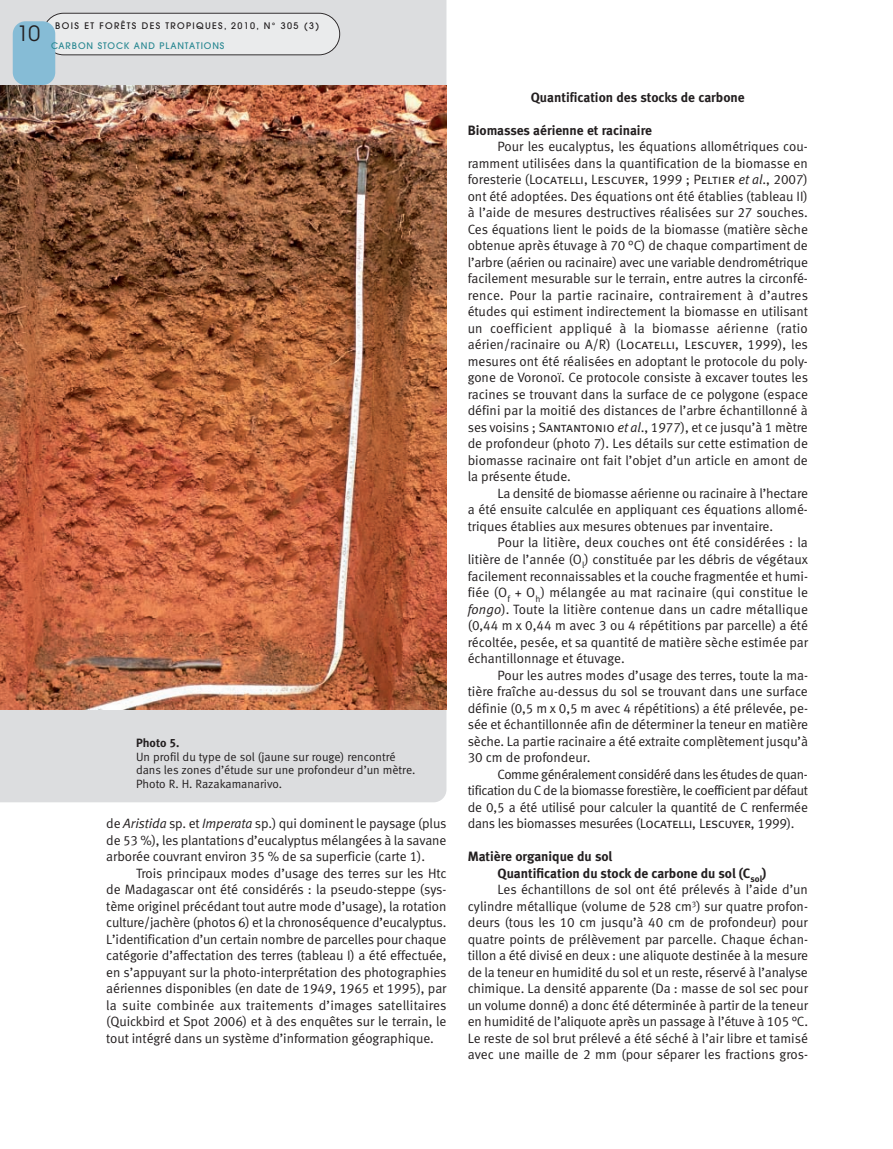
<style>
.page{position:relative;width:893px;height:1149px;background:#fff}
.page>*{position:absolute;margin:0;border:0;box-sizing:border-box;transform-origin:0 0}
.t1{font:21px "Avant Garde";color:#231f20}
.t2{font:13.5px/16.5px "Meta Normal LF";letter-spacing:-.005em;color:#231f20;text-align:justify}
.t3{font:13.5px/16.5px "Meta Bold LF";color:#231f20}
.t4{font:13.5px "Meta Normal LF Caps";color:#231f20}
.t5{font:12px/13.5px "Meta Normal LF";color:#231f20}
.t6{font:12px "Meta Bold LF";color:#231f20}
.t7{font:500 9px "Avant Garde";letter-spacing:.15em;color:#231f20}
.t8{font:500 9px "Avant Garde";letter-spacing:.1em;color:#2c8993}
.s1{font-style:italic}
.s2{font-family:"Meta Normal LF"}
.s3{font-family:"Meta Normal LF";font-style:italic}
.s4{font-family:"Meta Normal LF Caps"}
</style>
<div class="page">
<div style="left:0;top:0;width:446px;height:802px;background:#dcdddf"></div>
<svg style="left:43px;top:13px;width:297px;height:42px"></svg>
<div style="left:13px;top:21px;width:42px;height:64px;background:#86bcd6;border-radius:13px"></div>
<img style="left:0;top:85px;width:446px;height:624px">
<h1 class="t1" style="left:17px;top:26px;width:25px">10</h1>
<p class="t7" style="left:55px;top:23px;width:265px">BOIS ET FORÊTS DES TROPIQUES, 2010, N° 305 (3)</p>
<p class="t8" style="left:51px;top:42px;width:175px">CARBON STOCK AND PLANTATIONS</p>
<p class="t6" style="left:136px;top:738px;width:45px">Photo 5.</p>
<p class="t5" style="left:136px;top:750px;width:281px">Un profil du type de sol (jaune sur rouge) rencontré dans les zones d’étude sur une profondeur d’un mètre.<br>Photo R. H. Razakamanarivo.</p>
<p class="t2" style="left:106px;top:816px;width:342px">de <span class="s1">Aristida</span> sp. et <span class="s1">Imperata</span> sp.) qui dominent le paysage (plus de 53 %), les plantations d’eucalyptus mélangées à la savane arborée couvrant environ 35 % de sa superficie (carte 1).</p>
<p class="t2" style="left:106px;top:865px;width:342px;text-indent:30px">Trois principaux modes d’usage des terres sur les Htc de Madagascar ont été considérés : la pseudo-steppe (sys&shy;tème originel précédant tout autre mode d’usage), la rotation culture/jachère (photos 6) et la chronoséquence d’eucalyptus.<br>L’identification d’un certain nombre de parcelles pour chaque catégorie d’affectation des terres (tableau I) a été effectuée, en s’appuyant sur la photo-interprétation des photographies aériennes disponibles (en date de 1949, 1965 et 1995), par la suite combinée aux traitements d’images satellitaires (Quickbird et Spot 2006) et à des enquêtes sur le terrain, le tout intégré dans un système d’information géographique.</p>
<p class="t3" style="left:531px;top:90px;width:215px">Quantification des stocks de carbone</p>
<p class="t3" style="left:468px;top:123px;width:186px">Biomasses aérienne et racinaire</p>
<p class="t2" style="left:468px;top:139px;width:342px;text-align:right">Pour les eucalyptus, les équations allométriques cou&shy;ramment utilisées dans la quantification de la biomasse en</p>
<p class="t4" style="left:468px;top:175px;width:342px"><span class="s2">foresterie</span> (Locatelli, Lescuyer, 1999 ; Peltier <span class="s3">et al</span><span class="s2">.</span>, 2007)</p>
<p class="t2" style="left:468px;top:189px;width:342px">ont été adoptées. Des équations ont été établies (tableau II) à l’aide de mesures destructives réalisées sur 27 souches.<br>Ces équations lient le poids de la biomasse (matière sèche obtenue après étuvage à 70 °C) de chaque compartiment de l’arbre (aérien ou racinaire) avec une variable dendrométrique facilement mesurable sur le terrain, entre autres la circonfé&shy;rence. Pour la partie racinaire, contrairement à d’autres études qui estiment indirectement la biomasse en utilisant un coefficient appliqué à la biomasse aérienne (ratio aérien/racinaire ou A/R) (<span class="s4">Locatelli, Lescuyer</span>, 1999), les mesures ont été réalisées en adoptant le protocole du poly&shy;gone de Voronoï. Ce protocole consiste à excaver toutes les racines se trouvant dans la surface de ce polygone (espace défini par la moitié des distances de l’arbre échantillonné à ses voisins ; <span class="s4">Santantonio</span> <span class="s1">et al</span>., 1977), et ce jusqu’à 1 mètre de profondeur (photo 7). Les détails sur cette estimation de biomasse racinaire ont fait l’objet d’un article en amont de la présente étude.</p>
<p class="t2" style="left:468px;top:486px;width:342px;text-indent:30px">La densité de biomasse aérienne ou racinaire à l’hectare a été ensuite calculée en appliquant ces équations allomé&shy;triques établies aux mesures obtenues par inventaire.</p>
<p class="t2" style="left:468px;top:535px;width:342px;text-indent:30px">Pour la litière, deux couches ont été considérées : la litière de l’année (O<sub>l</sub>) constituée par les débris de végétaux facilement reconnaissables et la couche fragmentée et humi&shy;fiée (O<sub>f</sub> + O<sub>h</sub>) mélangée au mat racinaire (qui constitue le <span class="s1">fongo</span>). Toute la litière contenue dans un cadre métallique (0,44 m x 0,44 m avec 3 ou 4 répétitions par parcelle) a été récoltée, pesée, et sa quantité de matière sèche estimée par échantillonnage et étuvage.</p>
<p class="t2" style="left:468px;top:667px;width:342px;text-indent:30px">Pour les autres modes d’usage des terres, toute la ma&shy;tière fraîche au-dessus du sol se trouvant dans une surface définie (0,5 m x 0,5 m avec 4 répétitions) a été prélevée, pe&shy;sée et échantillonnée afin de déterminer la teneur en matière sèche. La partie racinaire a été extraite complètement jusqu’à 30 cm de profondeur.</p>
<p class="t2" style="left:468px;top:766px;width:342px;text-indent:30px">Comme généralement considéré dans les études de quan&shy;tification du C de la biomasse forestière, le coefficient par défaut de 0,5 a été utilisé pour calculer la quantité de C renfermée dans les biomasses mesurées (<span class="s4">Locatelli, Lescuyer</span>, 1999).</p>
<p class="t3" style="left:497px;top:849px;width:270px;text-indent:-30px">Matière organique du sol<br>Quantification du stock de carbone du sol (C<sub>sol</sub>)</p>
<p class="t2" style="left:468px;top:882px;width:342px;text-indent:30px">Les échantillons de sol ont été prélevés à l’aide d’un cylindre métallique (volume de 528 cm<sup>3</sup>) sur quatre profon&shy;deurs (tous les 10 cm jusqu’à 40 cm de profondeur) pour quatre points de prélèvement par parcelle. Chaque échan&shy;tillon a été divisé en deux : une aliquote destinée à la mesure de la teneur en humidité du sol et un reste, réservé à l’analyse chimique. La densité apparente (Da : masse de sol sec pour un volume donné) a donc été déterminée à partir de la teneur en humidité de l’aliquote après un passage à l’étuve à 105 °C.<br>Le reste de sol brut prélevé a été séché à l’air libre et tamisé avec une maille de 2 mm (pour séparer les fractions gros-</p>
</div>
